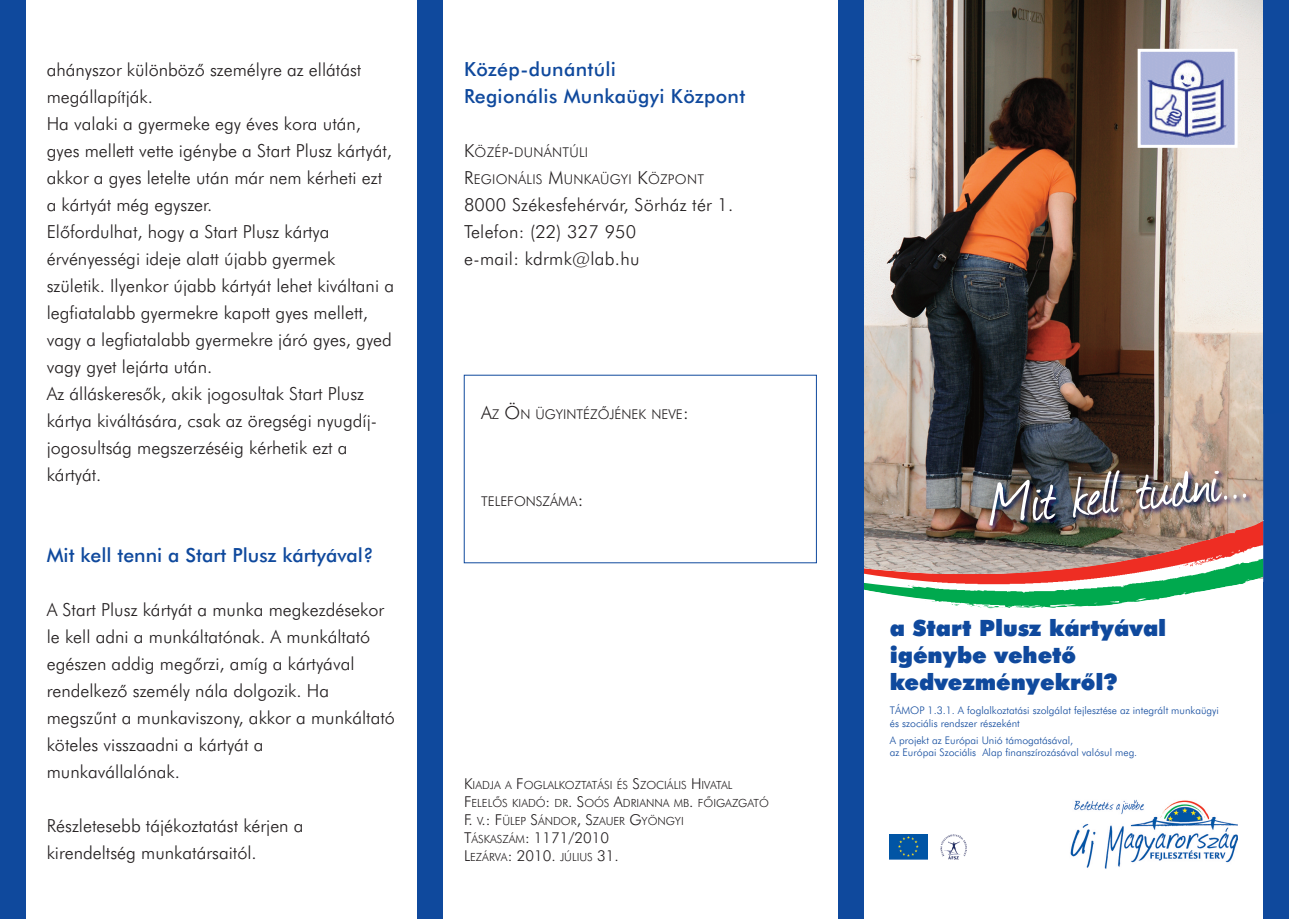
<style>
.page{position:relative;width:1289px;height:919px;background:#fff}
.page>*{position:absolute;margin:0;border:0;box-sizing:border-box;transform-origin:0 0}
.t1{font:67.5px "Journal Reg";color:#fff}
.t2{font:900 22.5px/27px "Futura X Blk CE Extra";color:#0f499d}
.t3{font:19.5px/27px "Futura Md CE Medium";letter-spacing:.015em;color:#0f499d}
.t4{font:18px/27px "Futura Lt CE Light";color:#231f20}
.t5{font:15px "Futura Lt CE Light";color:#231f20}
.t6{font:13.5px/27px "Futura Lt CE Light";letter-spacing:.02em;color:#231f20}
.t7{font:13.5px "Futura Lt CE Light";color:#231f20}
.t8{font:11.25px/18px "Futura Lt CE Light";color:#231f20}
.t9{font:10.5px/12.6px "Futura Lt CE Light";color:#0f499d}
.s1{font-size:18px}
.s2{font-size:15px}
.s3{font-size:11.25px}
</style>
<div class="page">
<div style="left:0;top:0;width:26px;height:918px;background:#0f499d"></div>
<div style="left:417px;top:0;width:25px;height:918px;background:#0f499d"></div>
<img style="left:863px;top:0;width:400px;height:520px">
<div style="left:838px;top:0;width:25px;height:918px;background:#0f499d"></div>
<div style="left:1263px;top:0;width:25px;height:918px;background:#0f499d"></div>
<img style="left:1070px;top:799px;width:167px;height:70px">
<img style="left:889px;top:834px;width:38px;height:25px">
<img style="left:940px;top:834px;width:26px;height:25px">
<img style="left:1288px;top:410px;width:1px;height:169px">
<img style="left:919px;top:414px;width:344px;height:106px">
<svg style="left:863px;top:520px;width:401px;height:89px"></svg>
<img style="left:932px;top:521px;width:331px;height:87px">
<img style="left:1263px;top:414px;width:1px;height:167px">
<img style="left:1141px;top:53px;width:92px;height:91px">
<div style="left:1137px;top:49px;width:100px;height:99px;border:3px solid #fff"></div>
<p class="t4" style="left:47px;top:56px;width:349px">ahányszor különböző személyre az ellátást megállapítják.<br>Ha valaki a gyermeke egy éves kora után, gyes mellett vette igénybe a Start Plusz kártyát, akkor a gyes letelte után már nem kérheti ezt a kártyát még egyszer.<br>Előfordulhat, hogy a Start Plusz kártya érvényességi ideje alatt újabb gyermek születik. Ilyenkor újabb kártyát lehet kiváltani a legfiatalabb gyermekre kapott gyes mellett, vagy a legfiatalabb gyermekre járó gyes, gyed vagy gyet lejárta után.<br>Az álláskeresők, akik jogosultak Start Plusz kártya kiváltására, csak az öregségi nyugdíj&shy;jogosultság megszerzéséig kérhetik ezt a kártyát.</p>
<p class="t3" style="left:47px;top:542px;width:328px">Mit kell tenni a Start Plusz kártyával?</p>
<p class="t4" style="left:47px;top:596px;width:350px">A Start Plusz kártyát a munka megkezdésekor le kell adni a munkáltatónak. A munkáltató egészen addig megőrzi, amíg a kártyával rendelkező személy nála dolgozik. Ha megszűnt a munkaviszony, akkor a munkáltató köteles visszaadni a kártyát a munkavállalónak.</p>
<p class="t4" style="left:47px;top:812px;width:258px">Részletesebb tájékoztatást kérjen a kirendeltség munkatársaitól.</p>
<p class="t3" style="left:464px;top:56px;width:283px">Közép-dunántúli<br>Regionális Munkaügyi Központ</p>
<p class="t6" style="left:464px;top:139px;width:241px"><span class="s1">K</span>ÖZÉP<span class="s1">-</span>DUNÁNTÚLI<br><span class="s1">R</span>EGIONÁLIS <span class="s1">M</span>UNKAÜGYI <span class="s1">K</span>ÖZPONT</p>
<p class="t4" style="left:464px;top:191px;width:271px">8000 Székesfehérvár, Sörház tér 1.<br>Telefon: (22) 327 950<br>e-mail: kdrmk@lab.hu</p>
<p class="t7" style="left:481px;top:406px;width:209px"><span class="s1">A</span>Z <span class="s1">Ö</span>N ÜGYINTÉZŐJÉNEK NEVE<span class="s1">:</span></p>
<p class="t7" style="left:481px;top:493px;width:104px">TELEFONSZÁMA<span class="s1">:</span></p>
<p class="t8" style="left:464px;top:775px;width:306px"><span class="s2">K</span>IADJA A <span class="s2">F</span>OGLALKOZTATÁSI ÉS <span class="s2">S</span>ZOCIÁLIS <span class="s2">H</span>IVATAL<br><span class="s2">F</span>ELELŐS KIADÓ<span class="s2">:</span> DR<span class="s2">. S</span>OÓS <span class="s2">A</span>DRIANNA MB<span class="s2">.</span> FŐIGAZGATÓ<br><span class="s2">F.</span> V<span class="s2">.: F</span>ÜLEP <span class="s2">S</span>ÁNDOR<span class="s2">, S</span>ZAUER <span class="s2">G</span>YÖNGYI</p>
<p class="t5" style="left:464px;top:828px;width:147px">T<span class="s3">ÁSKASZÁM</span>: 1171/2010</p>
<p class="t8" style="left:464px;top:847px;width:156px"><span class="s2">L</span>EZÁRVA<span class="s2">: 2010.</span> JÚLIUS <span class="s2">31.</span></p>
<h1 class="t1" style="left:987px;top:482px;width:262px;rotate:-6deg">Mit kell tudni...</h1>
<p class="t2" style="left:889px;top:614px;width:278px">a Start Plusz kártyával igénybe vehető kedvezményekről?</p>
<p class="t9" style="left:889px;top:704px;width:330px">TÁMOP 1.3.1. A foglalkoztatási szolgálat fejlesztése az integrált munkaügyi és szociális rendszer részeként</p>
<p class="t9" style="left:889px;top:733px;width:249px">A projekt az Európai Unió támogatásával,<br>az Európai Szociális Alap finanszírozásával valósul meg.</p>
</div>
